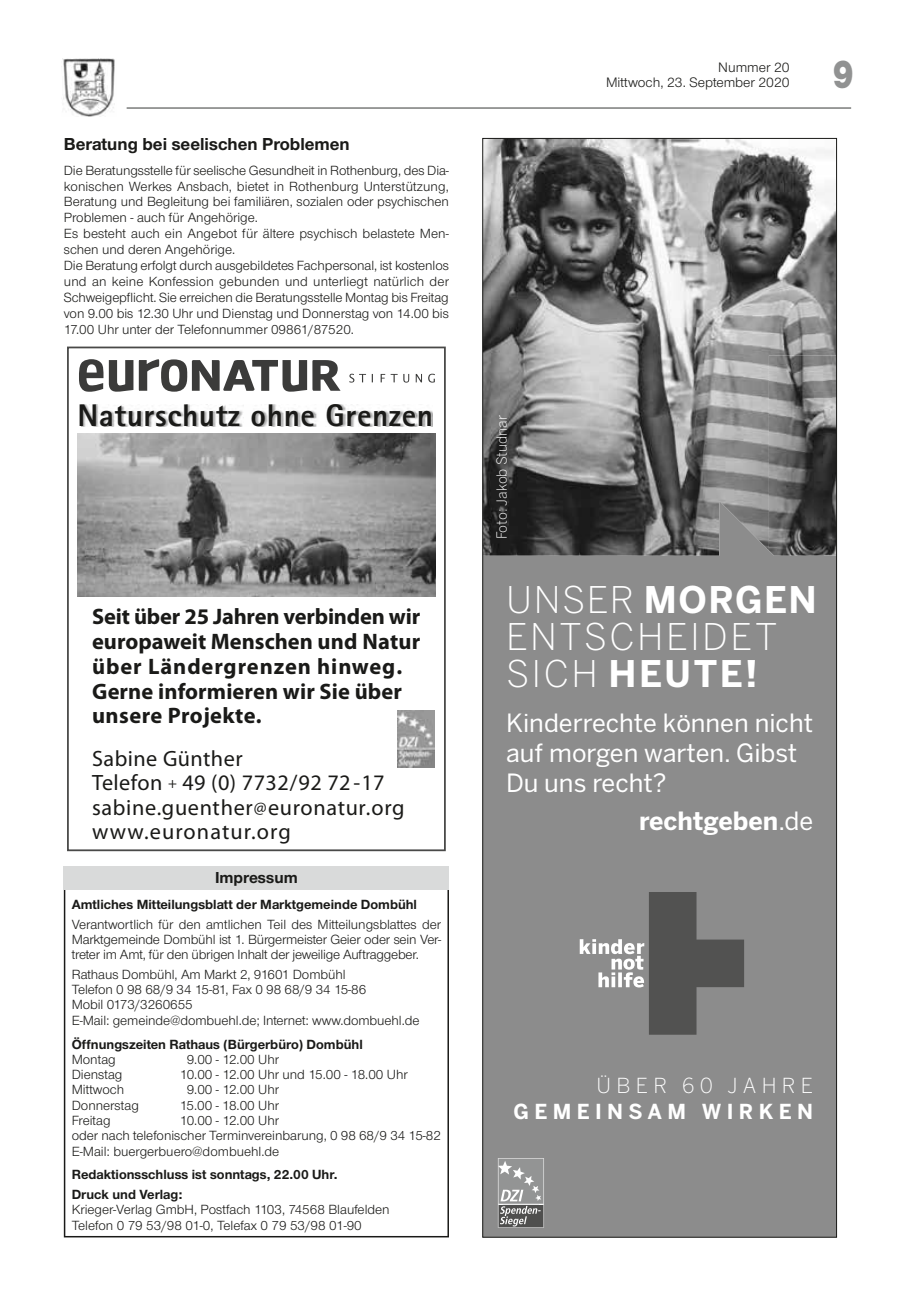
<style>
.page{position:relative;width:915px;height:1297px;background:#fff}
.page>*{position:absolute;margin:0;border:0;box-sizing:border-box;transform-origin:0 0}
.t1{font:900 39px "Helvetica Neue";color:#919292;scale:.8 1}
.t2{font:300 36.45px/37px "Benton Sans";letter-spacing:.065em;color:#fff}
.t3{font:800 31.35px "Rotis Sans Serif";letter-spacing:.02em;color:#1a1a18}
.t4{font:24.9px/30px "Benton Sans";color:#fff}
.t5{font:700 24.9px "Benton Sans";color:#fff}
.t6{font:700 22.5px/24.9px "Myriad Pro";letter-spacing:.005em;color:#1a1a18}
.t7{font:22.2px/24.2px "Myriad Pro";letter-spacing:.03em;color:#1a1a18}
.t8{font:700 20.55px "Benton Sans";letter-spacing:.26em;color:#fff}
.t9{font:300 20.55px "Benton Sans";letter-spacing:.26em;color:#fff}
.t10{font:700 18px "Nimbus Sans Novus T";color:#1a1a18}
.t11{font:700 16.5px "Nimbus Sans Novus T";color:#1a1a18}
.t12{font:14.25px/15px "Nimbus Sans Novus T";color:#1a1a18;text-align:right}
.t13{font:13.8px/15.9px "Nimbus Sans Novus T";color:#1a1a18}
.t14{font:700 13.8px/19.5px "Nimbus Sans Novus T";color:#1a1a18}
.t15{font:300 13.8px "Benton Sans";color:#fff}
.s1{font-size:15px}
.s2{font-size:17.4px}
.s3{font-weight:700}
.s4{font-weight:400}
</style>
<div class="page">
<hr style="left:127px;top:107px;width:723px;height:2px;background:#868786">
<img style="left:62px;top:59px;width:53px;height:58px">
<div style="left:64px;top:883px;width:385px;height:354px;border:2px solid #1a1a18"></div>
<div style="left:64px;top:866px;width:385px;height:23px;background:#d9dada"></div>
<img style="left:484px;top:140px;width:350px;height:361px">
<img style="left:768px;top:355px;width:66px;height:146px">
<svg style="left:484px;top:501px;width:350px;height:734px;background:#868686"></svg>
<svg style="left:579px;top:892px;width:164px;height:143px;background:#7b7b7a"></svg>
<svg style="left:497px;top:1158px;width:47px;height:70px;background:#999"></svg>
<div style="left:67px;top:347px;width:378px;height:504px;border:2px solid #494948"></div>
<svg style="left:79px;top:359px;width:24px;height:33px"></svg>
<svg style="left:109px;top:360px;width:24px;height:32px"></svg>
<svg style="left:139px;top:359px;width:201px;height:33px"></svg>
<svg style="left:349px;top:374px;width:85px;height:9px"></svg>
<img style="left:81px;top:404px;width:351px;height:23px">
<img style="left:397px;top:710px;width:37px;height:58px">
<img style="left:78px;top:434px;width:357px;height:162px">
<h3 class="t10" style="left:64px;top:134px;width:287px">Beratung bei seelischen Problemen</h3>
<p class="t13" style="left:64px;top:162px;width:386px">Die Beratungsstelle für seelische Gesundheit in Rothenburg, des Dia&shy;konischen Werkes Ansbach, bietet in Rothenburg Unterstützung, Beratung und Begleitung bei familiären, sozialen oder psychischen Problemen - auch für Angehörige.<br>Es besteht auch ein Angebot für ältere psychisch belastete Men&shy;schen und deren Angehörige.<br>Die Beratung erfolgt durch ausgebildetes Fachpersonal, ist kostenlos und an keine Konfession gebunden und unterliegt natürlich der Schweigepflicht. Sie erreichen die Beratungsstelle Montag bis Freitag von 9.00 bis 12.30 Uhr und Dienstag und Donnerstag von 14.00 bis 17.00 Uhr unter der Telefonnummer 09861/87520.</p>
<h3 class="t3" style="left:77px;top:396px;width:357px">Naturschutz ohne Grenzen</h3>
<h3 class="t6" style="left:92px;top:603px;width:330px">Seit über 25 Jahren verbinden wir europaweit Menschen und Natur über Ländergrenzen hinweg.<br>Gerne informieren wir Sie über unsere Projekte.</h3>
<h3 class="t7" style="left:92px;top:746px;width:314px">Sabine Günther<br>Telefon <span class="s1">+</span> 49 (0) 7732/92 72 - 17 sabine.guenther<span class="s2">@</span>euronatur.org www.euronatur.org</h3>
<p class="t11" style="left:215px;top:868px;width:84px">Impressum</p>
<p class="t14" style="left:72px;top:894px;width:347px">Amtliches Mitteilungsblatt der Marktgemeinde Dombühl</p>
<p class="t13" style="left:72px;top:916px;width:371px;line-height:15.3px;text-align:justify">Verantwortlich für den amtlichen Teil des Mitteilungsblattes der Marktgemeinde Dombühl ist 1. Bürgermeister Geier oder sein Ver&shy;treter im Amt, für den übrigen Inhalt der jeweilige Auftraggeber.</p>
<p class="t13" style="left:72px;top:966px;width:349px;line-height:15.3px">Rathaus Dombühl, Am Markt 2, 91601 Dombühl<br>Telefon 0 98 68/9 34 15-81, Fax 0 98 68/9 34 15-86<br>Mobil 0173/3260655<br>E-Mail: gemeinde@dombuehl.de; Internet: www.dombuehl.de</p>
<p class="t14" style="left:72px;top:1034px;width:292px">Öffnungszeiten Rathaus (Bürgerbüro) Dombühl</p>
<p class="t13" style="left:72px;top:1051px;width:46px">Montag</p>
<p class="t13" style="left:187px;top:1051px;width:94px">9.00 - 12.00 Uhr</p>
<p class="t13" style="left:72px;top:1066px;width:52px">Dienstag</p>
<p class="t13" style="left:180px;top:1066px;width:229px">10.00 - 12.00 Uhr und 15.00 - 18.00 Uhr</p>
<p class="t13" style="left:72px;top:1082px;width:54px">Mittwoch</p>
<p class="t13" style="left:187px;top:1082px;width:94px">9.00 - 12.00 Uhr</p>
<p class="t13" style="left:72px;top:1097px;width:69px">Donnerstag</p>
<p class="t13" style="left:180px;top:1097px;width:101px">15.00 - 18.00 Uhr</p>
<p class="t13" style="left:72px;top:1112px;width:40px">Freitag</p>
<p class="t13" style="left:72px;top:1112px;width:371px;line-height:15.3px;text-indent:108px">10.00 - 12.00 Uhr<br>oder nach telefonischer Terminvereinbarung, 0 98 68/9 34 15-82<br>E-Mail: buergerbuero@dombuehl.de</p>
<p class="t14" style="left:72px;top:1165px;width:267px">Redaktionsschluss ist sonntags, 22.00 Uhr.<br>Druck und Verlag:</p>
<p class="t13" style="left:72px;top:1202px;width:319px;line-height:15.3px">Krieger-Verlag GmbH, Postfach 1103, 74568 Blaufelden<br>Telefon 0 79 53/98 01-0, Telefax 0 79 53/98 01-90</p>
<p class="t12" style="left:606px;top:60px;width:185px">Nummer 20<br>Mittwoch, 23. September 2020</p>
<h1 class="t1" style="left:832px;top:51px;width:28px">9</h1>
<p class="t15" style="left:493px;top:539px;width:126px;rotate:-90deg">Foto: Jakob Studnar</p>
<h2 class="t2" style="left:506px;top:581px;width:312px">UNSER <span class="s3">MORGEN<br></span>ENTSCHEIDET<br>SICH <span class="s3">HEUTE!</span></h2>
<h3 class="t4" style="left:506px;top:708px;width:308px">Kinderrechte können nicht auf morgen warten. Gibst<br>Du uns recht?</h3>
<h3 class="t5" style="left:639px;top:806px;width:175px">rechtgeben<span class="s4">.de</span></h3>
<h3 class="t9" style="left:596px;top:1073px;width:218px">ÜBER 60 JAHRE</h3>
<h3 class="t8" style="left:513px;top:1099px;width:301px">GEMEINSAM WIRKEN</h3>
</div>
